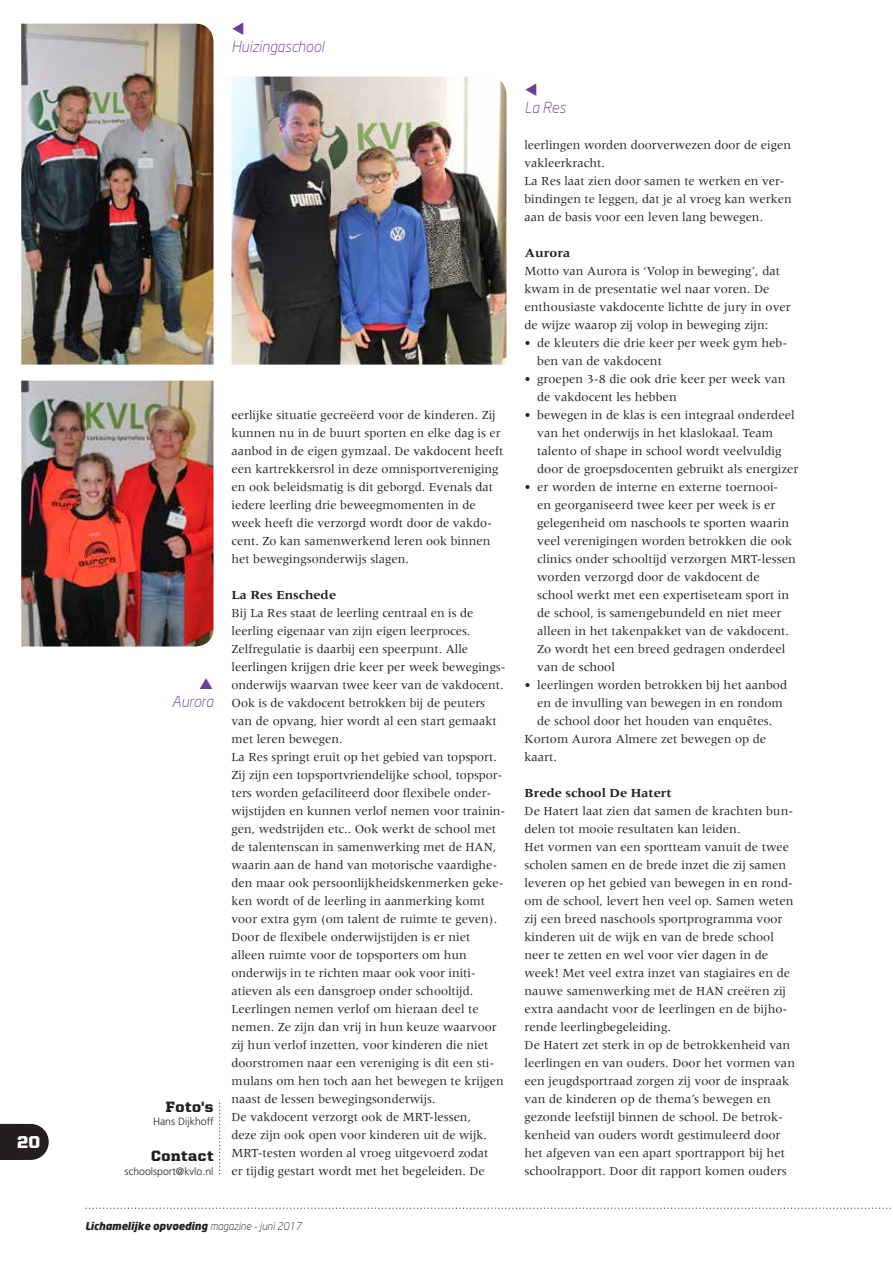
<style>
.page{position:relative;width:893px;height:1263px;background:#fff}
.page>*{position:absolute;margin:0;border:0;box-sizing:border-box;transform-origin:0 0}
.t1{font:900 17.25px "United Sans Reg";color:#fff}
.t2{font:italic 300 15px "Neo Sans";color:#6b3e98}
.t3{font:900 15px "United Serif Reg";letter-spacing:.04em;color:#231f20}
.t4{font:12.75px/18px "Meridien LT Std";color:#231f20}
.t5{font:700 12.75px "Meridien LT Std";color:#231f20}
.t6{font:italic 900 10.5px "Neo Sans";color:#231f20}
.t7{font:300 10.5px "Frutiger LT Std";color:#231f20}
.s1{font-weight:300}
</style>
<div class="page">
<svg style="left:219px;top:1100px;width:2px;height:75px"></svg>
<img style="left:21px;top:24px;width:193px;height:341px">
<img style="left:232px;top:77px;width:274px;height:288px">
<img style="left:21px;top:381px;width:193px;height:265px">
<svg style="left:0;top:1124px;width:49px;height:36px;background:#353132"></svg>
<svg style="left:85px;top:1207px;width:806px;height:2px"></svg>
<h1 class="t1" style="left:17px;top:1133px;width:25px">20</h1>
<p class="t2" style="left:232px;top:37px;width:94px">Huizingaschool</p>
<p class="t2" style="left:172px;top:692px;width:43px">Aurora</p>
<p class="t3" style="left:166px;top:1098px;width:49px">Foto's</p>
<p class="t7" style="left:153px;top:1115px;width:62px">Hans Dijkhoff</p>
<p class="t3" style="left:151px;top:1148px;width:64px">Contact</p>
<p class="t7" style="left:125px;top:1165px;width:90px">schoolsport@kvlo.nl</p>
<p class="t4" style="left:232px;top:405px;width:273px">eerlijke situatie gecreëerd voor de kinderen. Zij kunnen nu in de buurt sporten en elke dag is er aanbod in de eigen gymzaal. De vakdocent heeft een kartrekkersrol in deze omnisportvereniging en ook beleidsmatig is dit geborgd. Evenals dat iedere leerling drie beweegmomenten in de week heeft die verzorgd wordt door de vakdo&shy;cent. Zo kan samenwerkend leren ook binnen het bewegingsonderwijs slagen.</p>
<p class="t5" style="left:232px;top:587px;width:106px">La Res Enschede</p>
<p class="t4" style="left:232px;top:603px;width:276px">Bij La Res staat de leerling centraal en is de leerling eigenaar van zijn eigen leerproces.<br>Zelfregulatie is daarbij een speerpunt. Alle leerlingen krijgen drie keer per week bewegings&shy;onderwijs waarvan twee keer van de vakdocent.<br>Ook is de vakdocent betrokken bij de peuters van de opvang, hier wordt al een start gemaakt met leren bewegen.<br>La Res springt eruit op het gebied van topsport.<br>Zij zijn een topsportvriendelijke school, topspor&shy;ters worden gefaciliteerd door flexibele onder&shy;wijstijden en kunnen verlof nemen voor trainin&shy;gen, wedstrijden etc.. Ook werkt de school met de talentenscan in samenwerking met de HAN, waarin aan de hand van motorische vaardighe&shy;den maar ook persoonlijkheidskenmerken geke&shy;ken wordt of de leerling in aanmerking komt voor extra gym (om talent de ruimte te geven).<br>Door de flexibele onderwijstijden is er niet alleen ruimte voor de topsporters om hun onderwijs in te richten maar ook voor initi&shy;atieven als een dansgroep onder schooltijd.<br>Leerlingen nemen verlof om hieraan deel te nemen. Ze zijn dan vrij in hun keuze waarvoor zij hun verlof inzetten, voor kinderen die niet doorstromen naar een vereniging is dit een sti&shy;mulans om hen toch aan het bewegen te krijgen naast de lessen bewegingsonderwijs.<br>De vakdocent verzorgt ook de MRT-lessen,<br>deze zijn ook open voor kinderen uit de wijk.<br>MRT-testen worden al vroeg uitgevoerd zodat<br>er tijdig gestart wordt met het begeleiden. De</p>
<p class="t6" style="left:85px;top:1219px;width:218px">Lichamelijke opvoeding <span class="s1">magazine - juni 2017</span></p>
<p class="t2" style="left:524px;top:98px;width:43px">La Res</p>
<p class="t4" style="left:524px;top:135px;width:269px">leerlingen worden doorverwezen door de eigen vakleerkracht.<br>La Res laat zien door samen te werken en ver&shy;bindingen te leggen, dat je al vroeg kan werken aan de basis voor een leven lang bewegen.</p>
<p class="t5" style="left:524px;top:245px;width:47px">Aurora</p>
<p class="t4" style="left:524px;top:261px;width:268px">Motto van Aurora is ‘Volop in beweging’, dat kwam in de presentatie wel naar voren. De enthousiaste vakdocente lichtte de jury in over de wijze waarop zij volop in beweging zijn:</p>
<p class="t4" style="left:537px;top:333px;width:252px;text-indent:-13px">• de kleuters die drie keer per week gym heb&shy;ben van de vakdocent</p>
<p class="t4" style="left:537px;top:369px;width:250px;text-indent:-13px">• groepen 3-8 die ook drie keer per week van de vakdocent les hebben</p>
<p class="t4" style="left:537px;top:405px;width:263px;text-indent:-13px">• bewegen in de klas is een integraal onderdeel van het onderwijs in het klaslokaal. Team talento of shape in school wordt veelvuldig door de groepsdocenten gebruikt als energizer</p>
<p class="t4" style="left:537px;top:477px;width:260px;text-indent:-13px">• er worden de interne en externe toernooi&shy;en georganiseerd twee keer per week is er gelegenheid om naschools te sporten waarin veel verenigingen worden betrokken die ook clinics onder schooltijd verzorgen MRT-lessen worden verzorgd door de vakdocent de school werkt met een expertiseteam sport in de school, is samengebundeld en niet meer alleen in het takenpakket van de vakdocent.<br>Zo wordt het een breed gedragen onderdeel van de school</p>
<p class="t4" style="left:524px;top:675px;width:264px">• leerlingen worden betrokken bij het aanbod</p>
<p class="t4" style="left:537px;top:693px;width:247px">en de invulling van bewegen in en rondom</p>
<p class="t4" style="left:537px;top:711px;width:236px">de school door het houden van enquêtes.</p>
<p class="t4" style="left:524px;top:729px;width:243px">Kortom Aurora Almere zet bewegen op de</p>
<p class="t4" style="left:524px;top:747px;width:34px">kaart.</p>
<p class="t5" style="left:524px;top:785px;width:149px">Brede school De Hatert</p>
<p class="t4" style="left:524px;top:801px;width:272px">De Hatert laat zien dat samen de krachten bun&shy;delen tot mooie resultaten kan leiden.<br>Het vormen van een sportteam vanuit de twee scholen samen en de brede inzet die zij samen leveren op het gebied van bewegen in en rond&shy;om de school, levert hen veel op. Samen weten zij een breed naschools sportprogramma voor kinderen uit de wijk en van de brede school neer te zetten en wel voor vier dagen in de week! Met veel extra inzet van stagiaires en de nauwe samenwerking met de HAN creëren zij extra aandacht voor de leerlingen en de bijho&shy;rende leerlingbegeleiding.<br>De Hatert zet sterk in op de betrokkenheid van leerlingen en van ouders. Door het vormen van een jeugdsportraad zorgen zij voor de inspraak van de kinderen op de thema’s bewegen en gezonde leefstijl binnen de school. De betrok&shy;kenheid van ouders wordt gestimuleerd door het afgeven van een apart sportrapport bij het schoolrapport. Door dit rapport komen ouders</p>
</div>
